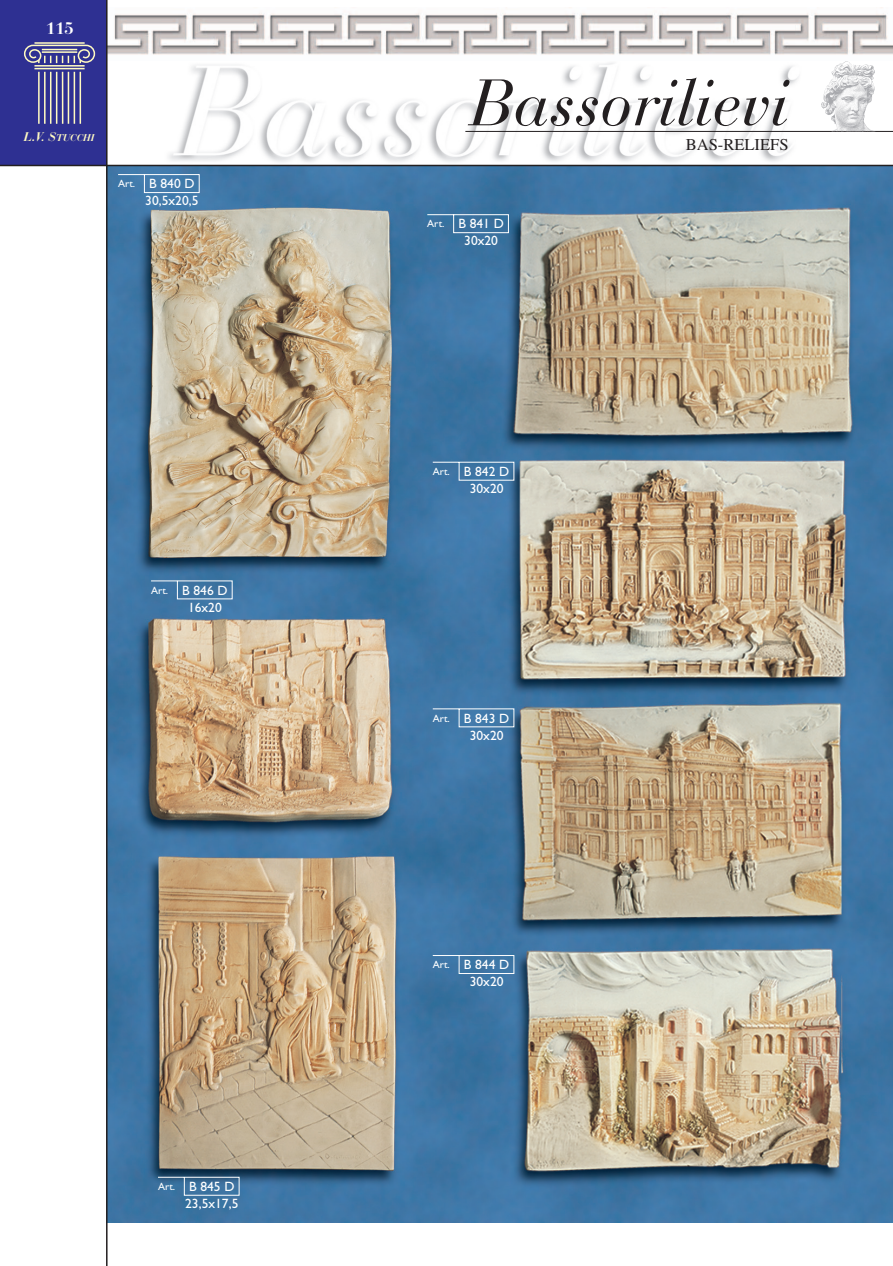
<style>
.page{position:relative;width:893px;height:1266px;background:#fff}
.page>*{position:absolute;margin:0;border:0;box-sizing:border-box;transform-origin:0 0}
.t1{font:italic 65.1px "Bauer Bodoni";color:#231f20}
.t2{font:16.5px "Times";color:#231f20}
.t3{font:700 16.5px "Bauer Bodoni";color:#fff}
.t4{font:13.5px/17px "Gill Sans";color:#fff}
.t5{font:italic 700 9.75px "Bauer Bodoni";color:#fffac2}
.s1{font-size:12.45px}
.s2{font-size:10.5px}
</style>
<div class="page">
<img style="left:148px;top:63px;width:674px;height:102px">
<img style="left:107px;top:8px;width:785px;height:52px">
<img style="left:107px;top:166px;width:785px;height:1056px">
<svg style="left:117px;top:174px;width:83px;height:19px;background:#5588b4"></svg>
<svg style="left:150px;top:580px;width:83px;height:20px;background:#5182ac"></svg>
<svg style="left:157px;top:1176px;width:83px;height:20px;background:#4c7ba3"></svg>
<svg style="left:426px;top:214px;width:83px;height:19px;background:#4c7fa8"></svg>
<svg style="left:432px;top:461px;width:82px;height:20px;background:#5082ad"></svg>
<svg style="left:432px;top:708px;width:82px;height:20px;background:#5385b1"></svg>
<svg style="left:432px;top:955px;width:82px;height:19px;background:#5184af"></svg>
<div style="left:0;top:0;width:107px;height:165px;background:#2e3092"></div>
<hr style="left:465px;top:131px;width:427px;height:1px;background:#231f20">
<img style="left:821px;top:61px;width:54px;height:70px">
<hr style="left:50px;top:72px;width:1px;height:52px;background:#fffac2">
<hr style="left:56px;top:72px;width:1px;height:52px;background:#fffac2">
<hr style="left:62px;top:72px;width:1px;height:52px;background:#fffac2">
<hr style="left:44px;top:72px;width:2px;height:52px;background:#fffac2">
<hr style="left:38px;top:72px;width:2px;height:52px;background:#fffac2">
<hr style="left:68px;top:72px;width:1px;height:52px;background:#fffac2">
<hr style="left:74px;top:72px;width:1px;height:52px;background:#fffac2">
<hr style="left:80px;top:72px;width:1px;height:52px;background:#fffac2">
<hr style="left:34px;top:65px;width:51px;height:2px;background:#fffac2">
<hr style="left:34px;top:68px;width:51px;height:1px;background:#fffac2">
<svg style="left:24px;top:44px;width:72px;height:20px"></svg>
<hr style="left:34px;top:42px;width:51px;height:2px;background:#fffac2">
<hr style="left:0;top:165px;width:892px;height:1px;background:#231f20">
<hr style="left:106px;top:0;width:1px;height:1266px;background:#231f20">
<p class="t3" style="left:46px;top:22px;width:29px">115</p>
<p class="t5" style="left:24px;top:134px;width:72px"><span class="s1">L.V. S</span>TUCCHI</p>
<p class="t4" style="left:118px;top:177px;width:82px;text-align:right"><span class="s2">Art.</span> B 840 D<br>30,5x20,5</p>
<p class="t4" style="left:188px;top:583px;width:41px;text-indent:-37px"><span class="s2">Art.</span> B 846 D<br>16x20</p>
<p class="t4" style="left:158px;top:1179px;width:82px;text-align:right"><span class="s2">Art.</span> B 845 D<br>23,5x17,5</p>
<h1 class="t1" style="left:470px;top:77px;width:320px">Bassorilievi</h1>
<p class="t4" style="left:464px;top:217px;width:41px;text-indent:-37px"><span class="s2">Art.</span> B 841 D<br>30x20</p>
<p class="t4" style="left:469px;top:464px;width:41px;text-indent:-37px"><span class="s2">Art.</span> B 842 D<br>30x20</p>
<p class="t4" style="left:469px;top:711px;width:41px;text-indent:-37px"><span class="s2">Art.</span> B 843 D<br>30x20</p>
<p class="t4" style="left:469px;top:958px;width:41px;text-indent:-37px"><span class="s2">Art.</span> B 844 D<br>30x20</p>
<p class="t2" style="left:685px;top:139px;width:104px">BAS-RELIEFS</p>
</div>
